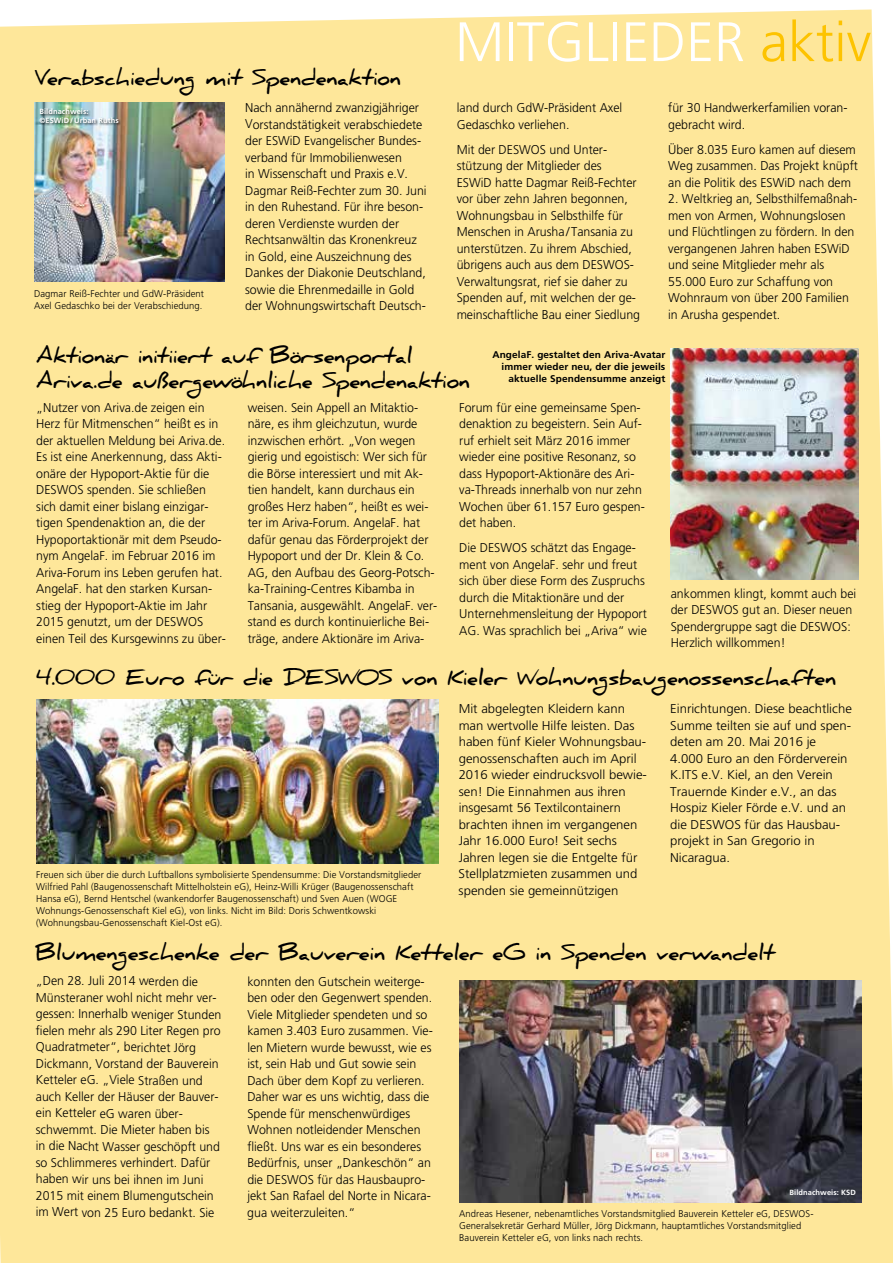
<style>
.page{position:relative;width:893px;height:1263px;background:#fff}
.page>*{position:absolute;margin:0;border:0;box-sizing:border-box;transform-origin:0 0}
.t1{font:300 55.5px "Frutiger";color:#fff}
.t2{font:700 21px/25.5px "Daniel";color:#000}
.t3{font:300 12.75px/16.5px "Frutiger";color:#000}
.t4{font:300 9.75px/12px "Frutiger";letter-spacing:.01em;color:#000}
.t5{font:700 9.75px/12px "Frutiger";letter-spacing:.01em;color:#000;text-align:right}
.t6{font:700 7.5px/9px "Frutiger";letter-spacing:.01em;color:#fff}
.s1{color:#fdc300}
</style>
<div class="page">
<div style="left:0;top:9px;width:893px;height:1254px;background:#fee79a"></div>
<img style="left:459px;top:981px;width:402px;height:222px">
<img style="left:34px;top:102px;width:190px;height:180px">
<div style="left:39px;top:108px;width:83px;height:18px;background:#000;opacity:.7"></div>
<img style="left:36px;top:700px;width:402px;height:164px">
<img style="left:671px;top:348px;width:187px;height:231px">
<h2 class="t2" style="left:34px;top:65px;width:368px">Verabschiedung mit Spendenaktion</h2>
<h1 class="t1" style="left:455px;top:11px;width:418px">MITGLIEDER <span class="s1">aktiv</span></h1>
<p class="t6" style="left:39px;top:107px;width:81px">Bildnachweis: ©ESWiD / Urban Ruths</p>
<p class="t4" style="left:34px;top:288px;width:171px">Dagmar Reiß-Fechter und GdW-Präsident<br>Axel Gedaschko bei der Verabschiedung.</p>
<p class="t3" style="left:245px;top:99px;width:183px">Nach annähernd zwanzigjähriger<br>Vorstandstätigkeit verabschiedete der ESWiD Evangelischer Bundes&shy;verband für Immobilienwesen<br>in Wissenschaft und Praxis e.V.<br>Dagmar Reiß-Fechter zum 30. Juni in den Ruhestand. Für ihre beson&shy;deren Verdienste wurden der<br>Rechtsanwältin das Kronenkreuz in Gold, eine Auszeichnung des<br>Dankes der Diakonie Deutschland, sowie die Ehrenmedaille in Gold der Wohnungswirtschaft Deutsch-</p>
<p class="t3" style="left:457px;top:99px;width:167px">land durch GdW-Präsident Axel<br>Gedaschko verliehen.</p>
<p class="t3" style="left:457px;top:141px;width:185px">Mit der DESWOS und Unter&shy;stützung der Mitglieder des<br>ESWiD hatte Dagmar Reiß-Fechter vor über zehn Jahren begonnen,<br>Wohnungsbau in Selbsthilfe für<br>Menschen in Arusha/Tansania zu unterstützen. Zu ihrem Abschied, übrigens auch aus dem DESWOS-<br>Verwaltungsrat, rief sie daher zu<br>Spenden auf, mit welchen der ge&shy;meinschaftliche Bau einer Siedlung</p>
<p class="t3" style="left:668px;top:99px;width:181px">für 30 Handwerkerfamilien voran&shy;gebracht wird.</p>
<p class="t3" style="left:668px;top:141px;width:191px">Über 8.035 Euro kamen auf diesem<br>Weg zusammen. Das Projekt knüpft an die Politik des ESWiD nach dem</p>
<p class="t3" style="left:668px;top:190px;width:191px">2. Weltkrieg an, Selbsthilfemaßnah&shy;men von Armen, Wohnungslosen und Flüchtlingen zu fördern. In den vergangenen Jahren haben ESWiD und seine Mitglieder mehr als<br>55.000 Euro zur Schaffung von<br>Wohnraum von über 200 Familien in Arusha gespendet.</p>
<h2 class="t2" style="left:37px;top:343px;width:435px">Aktionär initiiert auf Börsenportal<br>Ariva.de außergewöhnliche Spendenaktion</h2>
<p class="t3" style="left:36px;top:399px;width:191px">„Nutzer von Ariva.de zeigen ein Herz für Mitmenschen“ heißt es in der aktuellen Meldung bei Ariva.de.<br>Es ist eine Anerkennung, dass Akti&shy;onäre der Hypoport-Aktie für die DESWOS spenden. Sie schließen sich damit einer bislang einzigar&shy;tigen Spendenaktion an, die der Hypoportaktionär mit dem Pseudo&shy;nym AngelaF. im Februar 2016 im Ariva-Forum ins Leben gerufen hat.<br>AngelaF. hat den starken Kursan&shy;stieg der Hypoport-Aktie im Jahr 2015 genutzt, um der DESWOS einen Teil des Kursgewinns zu über-</p>
<p class="t3" style="left:248px;top:399px;width:191px">weisen. Sein Appell an Mitaktio&shy;näre, es ihm gleichzutun, wurde inzwischen erhört. „Von wegen gierig und egoistisch: Wer sich für die Börse interessiert und mit Ak&shy;tien handelt, kann durchaus ein großes Herz haben“, heißt es wei&shy;ter im Ariva-Forum. AngelaF. hat dafür genau das Förderprojekt der Hypoport und der Dr. Klein &amp; Co.<br>AG, den Aufbau des Georg-Potsch&shy;ka-Training-Centres Kibamba in Tansania, ausgewählt. AngelaF. ver&shy;stand es durch kontinuierliche Bei&shy;träge, andere Aktionäre im Ariva-</p>
<p class="t3" style="left:459px;top:399px;width:187px">Forum für eine gemeinsame Spen&shy;denaktion zu begeistern. Sein Auf&shy;ruf erhielt seit März 2016 immer wieder eine positive Resonanz, so dass Hypoport-Aktionäre des Ari&shy;va-Threads innerhalb von nur zehn<br>Wochen über 61.157 Euro gespen&shy;det haben.</p>
<p class="t5" style="left:492px;top:348px;width:175px">AngelaF. gestaltet den Ariva-Avatar immer wieder neu, der die jeweils aktuelle Spendensumme anzeigt</p>
<p class="t3" style="left:459px;top:540px;width:189px">Die DESWOS schätzt das Engage&shy;ment von AngelaF. sehr und freut sich über diese Form des Zuspruchs durch die Mitaktionäre und der<br>Unternehmensleitung der Hypoport<br>AG. Was sprachlich bei „Ariva“ wie</p>
<p class="t3" style="left:671px;top:585px;width:187px">ankommen klingt, kommt auch bei der DESWOS gut an. Dieser neuen<br>Spendergruppe sagt die DESWOS:<br>Herzlich willkommen!</p>
<h2 class="t2" style="left:36px;top:664px;width:802px">4.000 Euro für die DESWOS von Kieler Wohnungsbaugenossenschaften</h2>
<p class="t3" style="left:459px;top:700px;width:190px">Mit abgelegten Kleidern kann man wertvolle Hilfe leisten. Das haben fünf Kieler Wohnungsbau&shy;genossenschaften auch im April<br>2016 wieder eindrucksvoll bewie&shy;sen! Die Einnahmen aus ihren insgesamt 56 Textilcontainern brachten ihnen im vergangenen<br>Jahr 16.000 Euro! Seit sechs<br>Jahren legen sie die Entgelte für<br>Stellplatzmieten zusammen und spenden sie gemeinnützigen</p>
<p class="t3" style="left:670px;top:701px;width:183px">Einrichtungen. Diese beachtliche<br>Summe teilten sie auf und spen&shy;deten am 20. Mai 2016 je<br>4.000 Euro an den Förderverein<br>K.ITS e.V. Kiel, an den Verein<br>Trauernde Kinder e.V., an das<br>Hospiz Kieler Förde e.V. und an die DESWOS für das Hausbau&shy;projekt in San Gregorio in<br>Nicaragua.</p>
<p class="t4" style="left:36px;top:868px;width:387px">Freuen sich über die durch Luftballons symbolisierte Spendensumme: Die Vorstandsmitglieder Wilfried Pahl (Baugenossenschaft Mittelholstein eG), Heinz-Willi Krüger (Baugenossenschaft Hansa eG), Bernd Hentschel (wankendorfer Baugenossenschaft) und Sven Auen (WOGE Wohnungs-Genossenschaft Kiel eG), von links. Nicht im Bild: Doris Schwentkowski (Wohnungsbau-Genossenschaft Kiel-Ost eG).</p>
<h2 class="t2" style="left:35px;top:940px;width:741px">Blumengeschenke der Bauverein Ketteler eG in Spenden verwandelt</h2>
<p class="t3" style="left:36px;top:973px;width:187px">„Den 28. Juli 2014 werden die<br>Münsteraner wohl nicht mehr ver&shy;gessen: Innerhalb weniger Stunden fielen mehr als 290 Liter Regen pro<br>Quadratmeter“, berichtet Jörg<br>Dickmann, Vorstand der Bauverein<br>Ketteler eG. „Viele Straßen und auch Keller der Häuser der Bauver&shy;ein Ketteler eG waren über&shy;schwemmt. Die Mieter haben bis in die Nacht Wasser geschöpft und so Schlimmeres verhindert. Dafür haben wir uns bei ihnen im Juni<br>2015 mit einem Blumengutschein im Wert von 25 Euro bedankt. Sie</p>
<p class="t3" style="left:247px;top:973px;width:187px">konnten den Gutschein weiterge&shy;ben oder den Gegenwert spenden.<br>Viele Mitglieder spendeten und so kamen 3.403 Euro zusammen. Vie&shy;len Mietern wurde bewusst, wie es ist, sein Hab und Gut sowie sein<br>Dach über dem Kopf zu verlieren.<br>Daher war es uns wichtig, dass die<br>Spende für menschenwürdiges<br>Wohnen notleidender Menschen fließt. Uns war es ein besonderes<br>Bedürfnis, unser „Dankeschön“ an die DESWOS für das Hausbaupro&shy;jekt San Rafael del Norte in Nicara&shy;gua weiterzuleiten.“</p>
<p class="t6" style="left:790px;top:1188px;width:68px">Bildnachweis: KSD</p>
<p class="t4" style="left:459px;top:1208px;width:356px">Andreas Hesener, nebenamtliches Vorstandsmitglied Bauverein Ketteler eG, DESWOS-<br>Generalsekretär Gerhard Müller, Jörg Dickmann, hauptamtliches Vorstandsmitglied<br>Bauverein Ketteler eG, von links nach rechts.</p>
</div>
